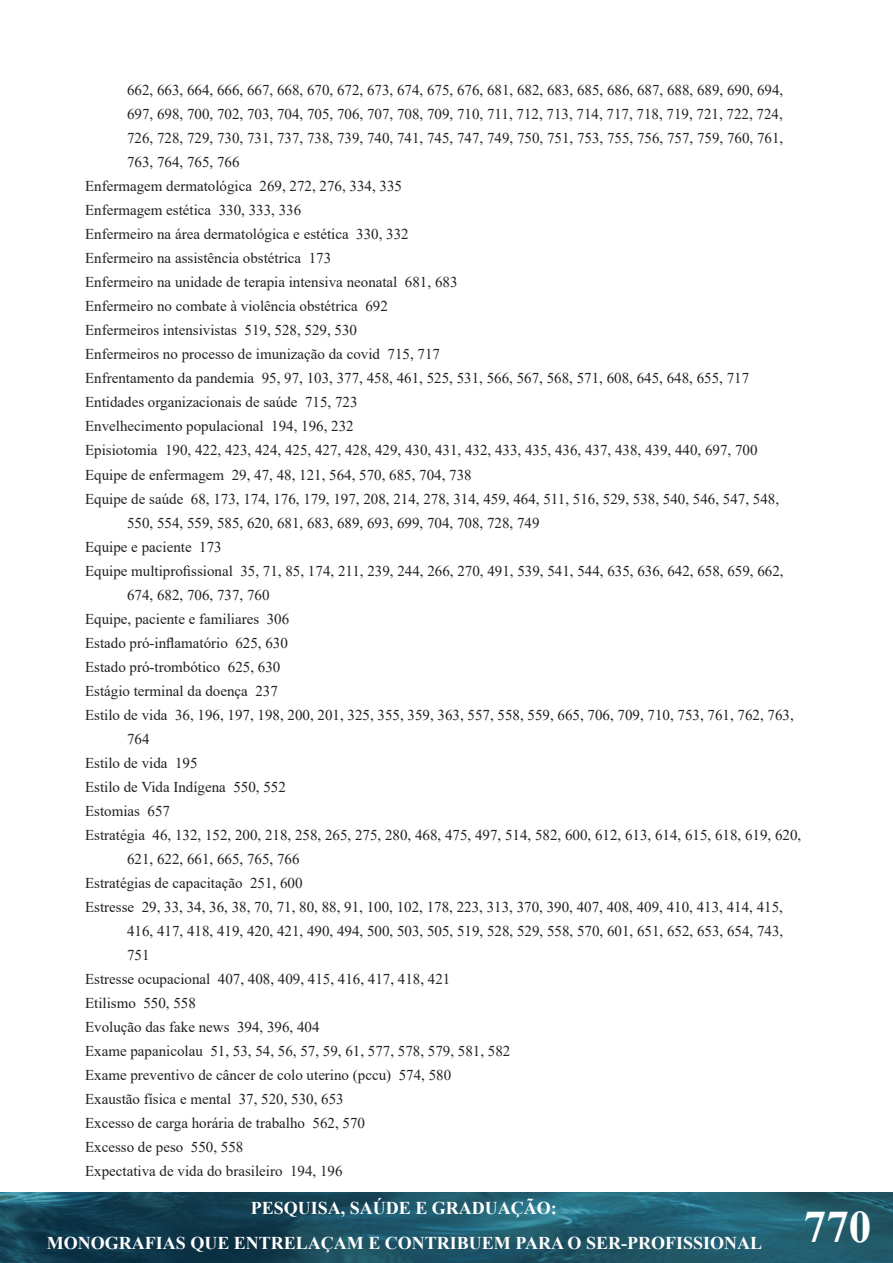
<style>
.page{position:relative;width:893px;height:1263px;background:#fff}
.page>*{position:absolute;margin:0;border:0;box-sizing:border-box;transform-origin:0 0}
.t1{font:700 45px "Times New Roman";color:#fff}
.t2{font:700 18px/35.5px "Times New Roman";color:#fff;text-align:center}
.t3{font:15px/24px "Times New Roman";color:#231f20}
</style>
<div class="page">
<img style="left:0;top:1193px;width:893px;height:70px">
<p class="t3" style="left:127px;top:78px;width:658px">662, 663, 664, 666, 667, 668, 670, 672, 673, 674, 675, 676, 681, 682, 683, 685, 686, 687, 688, 689, 690, 694,</p>
<p class="t3" style="left:127px;top:102px;width:657px">697, 698, 700, 702, 703, 704, 705, 706, 707, 708, 709, 710, 711, 712, 713, 714, 717, 718, 719, 721, 722, 724,</p>
<p class="t3" style="left:127px;top:126px;width:658px">726, 728, 729, 730, 731, 737, 738, 739, 740, 741, 745, 747, 749, 750, 751, 753, 755, 756, 757, 759, 760, 761,</p>
<p class="t3" style="left:127px;top:150px;width:114px">763, 764, 765, 766</p>
<p class="t3" style="left:85px;top:174px;width:319px">Enfermagem dermatológica 269, 272, 276, 334, 335</p>
<p class="t3" style="left:85px;top:198px;width:218px">Enfermagem estética 330, 333, 336</p>
<p class="t3" style="left:85px;top:222px;width:325px">Enfermeiro na área dermatológica e estética 330, 332</p>
<p class="t3" style="left:85px;top:246px;width:248px">Enfermeiro na assistência obstétrica 173</p>
<p class="t3" style="left:85px;top:270px;width:374px">Enfermeiro na unidade de terapia intensiva neonatal 681, 683</p>
<p class="t3" style="left:85px;top:294px;width:304px">Enfermeiro no combate à violência obstétrica 692</p>
<p class="t3" style="left:85px;top:318px;width:274px">Enfermeiros intensivistas 519, 528, 529, 530</p>
<p class="t3" style="left:85px;top:342px;width:356px">Enfermeiros no processo de imunização da covid 715, 717</p>
<p class="t3" style="left:85px;top:366px;width:666px">Enfrentamento da pandemia 95, 97, 103, 377, 458, 461, 525, 531, 566, 567, 568, 571, 608, 645, 648, 655, 717</p>
<p class="t3" style="left:85px;top:390px;width:274px">Entidades organizacionais de saúde 715, 723</p>
<p class="t3" style="left:85px;top:414px;width:270px">Envelhecimento populacional 194, 196, 232</p>
<p class="t3" style="left:85px;top:438px;width:674px">Episiotomia 190, 422, 423, 424, 425, 427, 428, 429, 430, 431, 432, 433, 435, 436, 437, 438, 439, 440, 697, 700</p>
<p class="t3" style="left:85px;top:462px;width:388px">Equipe de enfermagem 29, 47, 48, 121, 564, 570, 685, 704, 738</p>
<p class="t3" style="left:127px;top:486px;width:653px;text-indent:-42px">Equipe de saúde 68, 173, 174, 176, 179, 197, 208, 214, 278, 314, 459, 464, 511, 516, 529, 538, 540, 546, 547, 548,<br>550, 554, 559, 585, 620, 681, 683, 689, 693, 699, 704, 708, 728, 749</p>
<p class="t3" style="left:85px;top:534px;width:138px">Equipe e paciente 173</p>
<p class="t3" style="left:127px;top:558px;width:658px;text-indent:-42px">Equipe multiprofissional 35, 71, 85, 174, 211, 239, 244, 266, 270, 491, 539, 541, 544, 635, 636, 642, 658, 659, 662,<br>674, 682, 706, 737, 760</p>
<p class="t3" style="left:85px;top:606px;width:206px">Equipe, paciente e familiares 306</p>
<p class="t3" style="left:85px;top:630px;width:204px">Estado pró-inflamatório 625, 630</p>
<p class="t3" style="left:85px;top:654px;width:197px">Estado pró-trombótico 625, 630</p>
<p class="t3" style="left:85px;top:678px;width:194px">Estágio terminal da doença 237</p>
<p class="t3" style="left:127px;top:702px;width:668px;text-indent:-42px">Estilo de vida 36, 196, 197, 198, 200, 201, 325, 355, 359, 363, 557, 558, 559, 665, 706, 709, 710, 753, 761, 762, 763,<br>764</p>
<p class="t3" style="left:85px;top:750px;width:114px">Estilo de vida 195</p>
<p class="t3" style="left:85px;top:774px;width:202px">Estilo de Vida Indígena 550, 552</p>
<p class="t3" style="left:85px;top:798px;width:87px">Estomias 657</p>
<p class="t3" style="left:127px;top:822px;width:676px;text-indent:-42px">Estratégia 46, 132, 152, 200, 218, 258, 265, 275, 280, 468, 475, 497, 514, 582, 600, 612, 613, 614, 615, 618, 619, 620,<br>621, 622, 661, 665, 765, 766</p>
<p class="t3" style="left:85px;top:870px;width:219px">Estratégias de capacitação 251, 600</p>
<p class="t3" style="left:127px;top:894px;width:658px;text-align:justify;text-indent:-42px">Estresse 29, 33, 34, 36, 38, 70, 71, 80, 88, 91, 100, 102, 178, 223, 313, 370, 390, 407, 408, 409, 410, 413, 414, 415, 416, 417, 418, 419, 420, 421, 490, 494, 500, 503, 505, 519, 528, 529, 558, 570, 601, 651, 652, 653, 654, 743, 751</p>
<p class="t3" style="left:85px;top:966px;width:367px">Estresse ocupacional 407, 408, 409, 415, 416, 417, 418, 421</p>
<p class="t3" style="left:85px;top:990px;width:112px">Etilismo 550, 558</p>
<p class="t3" style="left:85px;top:1014px;width:236px">Evolução das fake news 394, 396, 404</p>
<p class="t3" style="left:85px;top:1038px;width:427px">Exame papanicolau 51, 53, 54, 56, 57, 59, 61, 577, 578, 579, 581, 582</p>
<p class="t3" style="left:85px;top:1062px;width:368px">Exame preventivo de câncer de colo uterino (pccu) 574, 580</p>
<p class="t3" style="left:85px;top:1086px;width:260px">Exaustão física e mental 37, 520, 530, 653</p>
<p class="t3" style="left:85px;top:1110px;width:282px">Excesso de carga horária de trabalho 562, 570</p>
<p class="t3" style="left:85px;top:1134px;width:160px">Excesso de peso 550, 558</p>
<p class="t3" style="left:85px;top:1158px;width:259px">Expectativa de vida do brasileiro 194, 196</p>
<p class="t2" style="left:47px;top:1189px;width:717px">PESQUISA, SAÚDE E GRADUAÇÃO:<br>MONOGRAFIAS QUE ENTRELAÇAM E CONTRIBUEM PARA O SER-PROFISSIONAL</p>
<h1 class="t1" style="left:804px;top:1194px;width:69px">770</h1>
</div>
